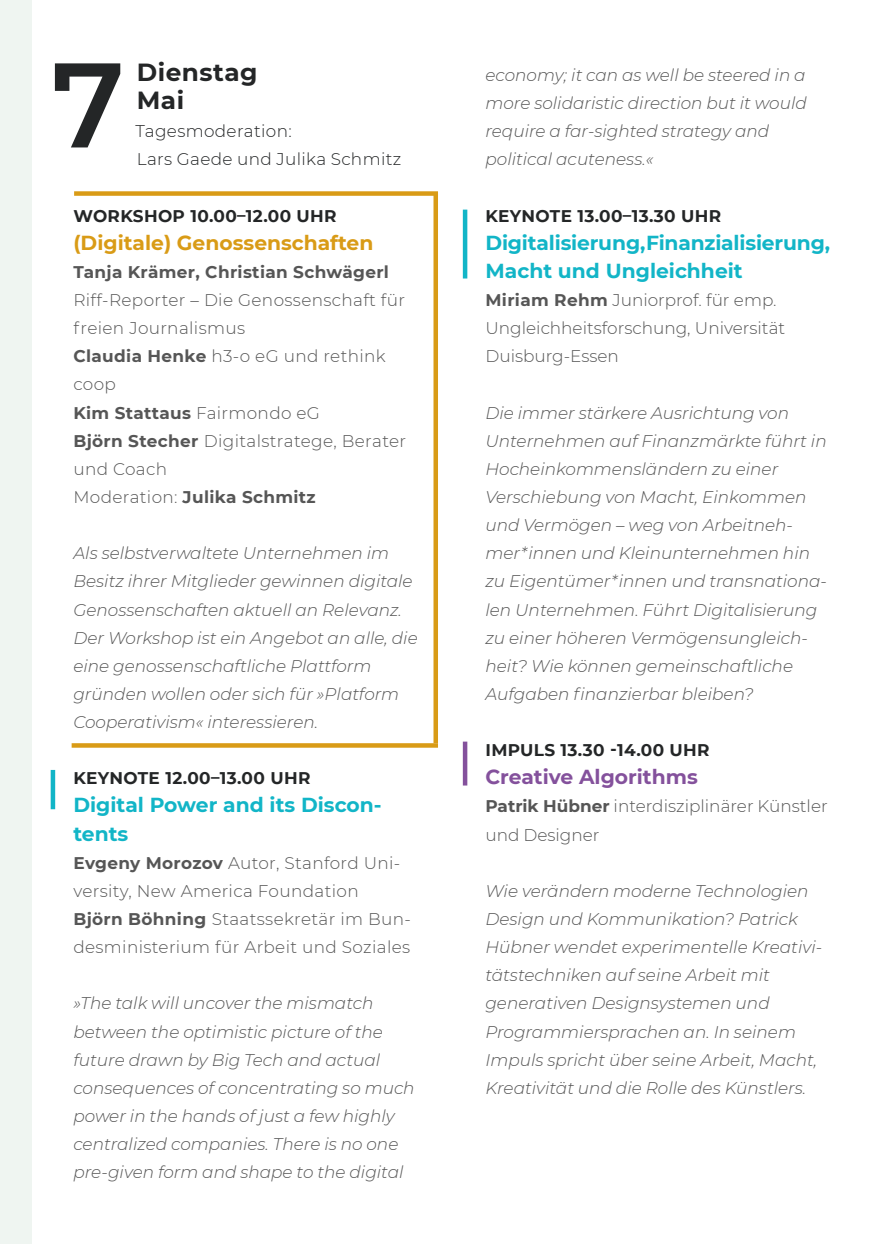
<style>
.page{position:relative;width:881px;height:1244px;background:#fff}
.page>*{position:absolute;margin:0;border:0;box-sizing:border-box;transform-origin:0 0}
.t1{font:600 120.15px "Montserrat";color:#242627}
.t2{font:700 24.75px/28.1px "Montserrat";letter-spacing:.02em;color:#242627}
.t3{font:700 20.25px/28.1px "Montserrat";letter-spacing:-.005em;color:#12b5c7}
.t4{font:700 20.25px "Montserrat";color:#d99b16}
.t5{font:700 20.25px "Montserrat";color:#84519c}
.t6{font:italic 300 16.88px/28.1px "Montserrat";color:#565656}
.t7{font:300 16.88px/28.1px "Montserrat";letter-spacing:.02em;color:#565656}
.t8{font:300 16.88px/28.1px "Montserrat";color:#565656}
.t9{font:700 16.88px "Montserrat";letter-spacing:.02em;color:#242627}
.t10{font:300 16.88px/28.1px "Montserrat";letter-spacing:.02em;color:#242627}
.t11{font:700 16.88px "Montserrat";letter-spacing:.02em;color:#565656}
.s1{font-weight:700}
</style>
<div class="page">
<hr style="left:51px;top:770px;width:4px;height:39px;background:#12b5c7">
<div style="left:462px;top:210px;width:5px;height:68px;background:#12b5c7"></div>
<div style="left:0;top:0;width:32px;height:1244px;background:#eff5f1"></div>
<div style="left:462px;top:741px;width:5px;height:44px;background:#84519c"></div>
<div style="left:74px;top:191px;width:364px;height:5px;background:#d99b16"></div>
<div style="left:72px;top:743px;width:366px;height:5px;background:#d99b16"></div>
<div style="left:433px;top:194px;width:5px;height:549px;background:#d99b16"></div>
<h1 class="t1" style="left:51px;top:20px;width:75px">7</h1>
<h2 class="t2" style="left:137px;top:57px;width:122px">Dienstag<br>Mai</h2>
<p class="t10" style="left:135px;top:117px;width:267px">Tagesmoderation:<br>Lars Gaede und Julika Schmitz</p>
<p class="t9" style="left:73px;top:203px;width:265px">WORKSHOP 10.00–12.00 UHR</p>
<p class="t4" style="left:73px;top:228px;width:301px">(Digitale) Genossenschaften</p>
<p class="t11" style="left:73px;top:260px;width:317px">Tanja Krämer, Christian Schwägerl</p>
<p class="t7" style="left:73px;top:285px;width:334px">Riff-Reporter – Die Genossenschaft für freien Journalismus<br><span class="s1">Claudia Henke</span> h3-o eG und rethink coop<br><span class="s1">Kim Stattaus</span> Fairmondo eG<br><span class="s1">Björn Stecher</span> Digitalstratege, Berater und Coach<br>Moderation: <span class="s1">Julika Schmitz</span></p>
<p class="t6" style="left:73px;top:539px;width:346px">Als selbstverwaltete Unternehmen im Besitz ihrer Mitglieder gewinnen digitale Genossenschaften aktuell an Relevanz.<br>Der Workshop ist ein Angebot an alle, die eine genossenschaftliche Plattform gründen wollen oder sich für »Platform Cooperativism« interessieren.</p>
<p class="t9" style="left:73px;top:766px;width:238px">KEYNOTE 12.00–13.00 UHR</p>
<p class="t3" style="left:73px;top:790px;width:309px">Digital Power and its Discon&shy;tents</p>
<p class="t7" style="left:73px;top:848px;width:339px"><span class="s1">Evgeny Morozov</span> Autor, Stanford Uni&shy;versity, New America Foundation <span class="s1">Björn Böhning</span> Staatssekretär im Bun&shy;desministerium für Arbeit und Soziales</p>
<p class="t6" style="left:73px;top:989px;width:342px">»The talk will uncover the mismatch between the optimistic picture of the future drawn by Big Tech and actual consequences of concentrating so much power in the hands of just a few highly centralized companies. There is no one pre-given form and shape to the digital</p>
<p class="t6" style="left:485px;top:60px;width:323px">economy; it can as well be steered in a more solidaristic direction but it would require a far-sighted strategy and political acuteness.«</p>
<p class="t9" style="left:485px;top:203px;width:237px">KEYNOTE 13.00–13.30 UHR</p>
<p class="t3" style="left:485px;top:227px;width:346px">Digitalisierung, Finanzialisierung,<br>Macht und Ungleichheit</p>
<p class="t8" style="left:485px;top:285px;width:301px"><span class="s1">Miriam Rehm</span> Juniorprof. für emp.<br>Ungleichheitsforschung, Universität<br>Duisburg-Essen</p>
<p class="t6" style="left:485px;top:398px;width:343px">Die immer stärkere Ausrichtung von Unternehmen auf Finanzmärkte führt in Hocheinkommensländern zu einer Verschiebung von Macht, Einkommen und Vermögen – weg von Arbeitneh&shy;mer*innen und Kleinunternehmen hin zu Eigentümer*innen und transnationa&shy;len Unternehmen. Führt Digitalisierung zu einer höheren Vermögensungleich&shy;heit? Wie können gemeinschaftliche Aufgaben finanzierbar bleiben?</p>
<p class="t9" style="left:485px;top:738px;width:225px">IMPULS 13.30 -14.00 UHR</p>
<p class="t5" style="left:485px;top:762px;width:214px">Creative Algorithms</p>
<p class="t8" style="left:485px;top:792px;width:343px"><span class="s1">Patrik Hübner</span> interdisziplinärer Künstler und Designer</p>
<p class="t6" style="left:485px;top:876px;width:338px">Wie verändern moderne Technologien Design und Kommunikation? Patrick Hübner wendet experimentelle Kreativi&shy;tätstechniken auf seine Arbeit mit generativen Designsystemen und Programmiersprachen an. In seinem Impuls spricht über seine Arbeit, Macht, Kreativität und die Rolle des Künstlers.</p>
</div>
